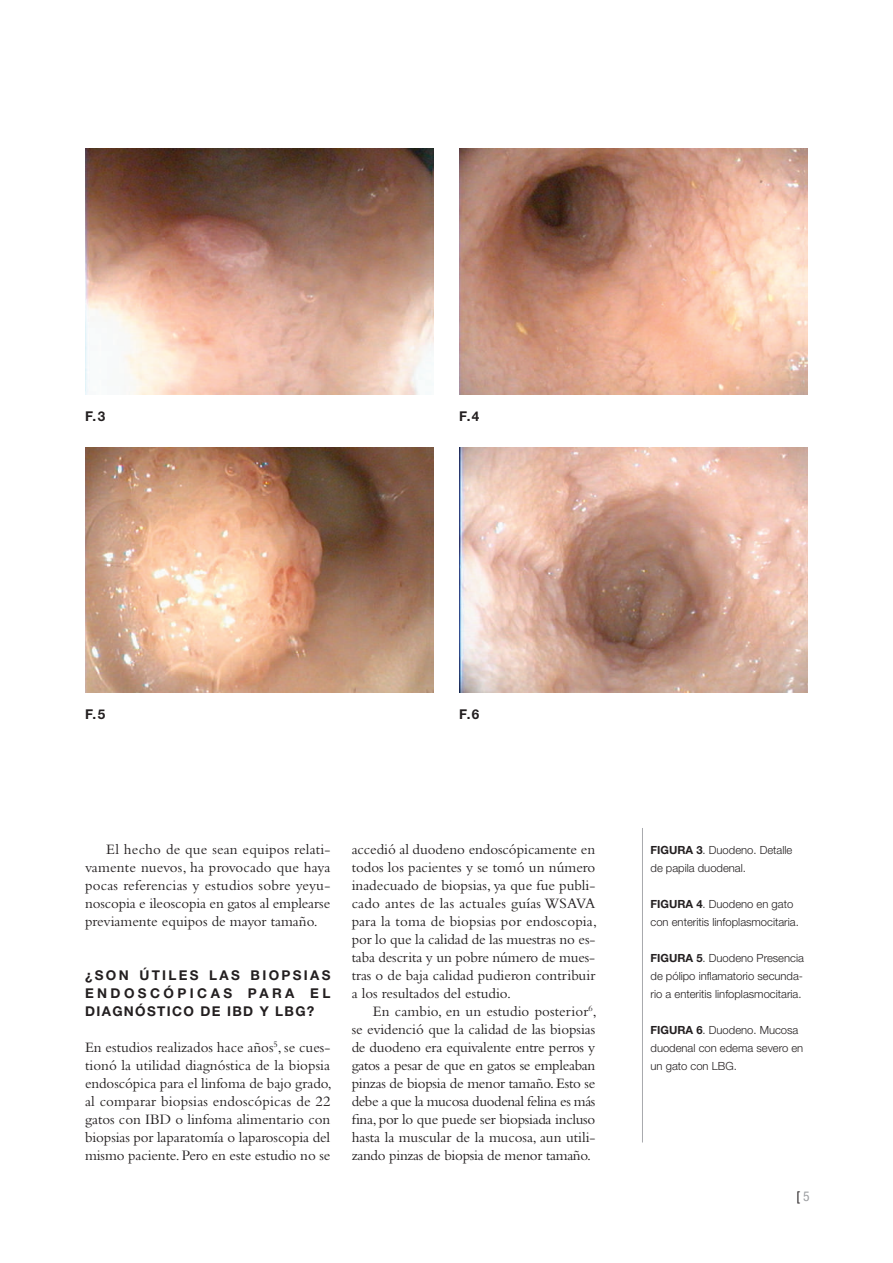
<style>
.page{position:relative;width:893px;height:1263px;background:#fff}
.page>*{position:absolute;margin:0;border:0;box-sizing:border-box;transform-origin:0 0}
.t1{font:15px/18px "Bembo";letter-spacing:-.005em;color:#231f20;text-align:justify}
.t2{font:700 13.5px "Helvetica Neue LT";letter-spacing:.17em;color:#231f20}
.t3{font:condensed 13.5px "Helvetica Neue LT";color:#231f20}
.t4{font:300 11.25px/18px "Helvetica Neue LT";color:#231f20}
.s1{font-weight:700}
.s2{color:#9d9fa2}
</style>
<div class="page">
<hr style="left:642px;top:828px;width:1px;height:314px;background:#a8a9ad">
<img style="left:85px;top:149px;width:348px;height:245px">
<img style="left:85px;top:447px;width:348px;height:245px">
<img style="left:460px;top:149px;width:348px;height:245px">
<img style="left:460px;top:447px;width:348px;height:245px">
<p class="t2" style="left:85px;top:407px;width:22px">F.3</p>
<p class="t2" style="left:459px;top:407px;width:22px">F.4</p>
<p class="t2" style="left:85px;top:706px;width:22px">F.5</p>
<p class="t2" style="left:459px;top:706px;width:22px">F.6</p>
<p class="t1" style="left:85px;top:840px;width:247px;text-indent:21px">El hecho de que sean equipos relati&shy;vamente nuevos, ha provocado que haya pocas referencias y estudios sobre yeyu&shy;noscopia e ileoscopia en gatos al emplearse previamente equipos de mayor tamaño.</p>
<p class="t2" style="left:85px;top:967px;width:77px">¿SON ÚTILES</p>
<p class="t2" style="left:209px;top:967px;width:82px">LAS BI OPSI</p>
<p class="t2" style="left:310px;top:967px;width:20px">AS</p>
<p class="t2" style="left:85px;top:985px;width:13px">END</p>
<p class="t2" style="left:124px;top:985px;width:108px">OS CÓPI CAS</p>
<p class="t2" style="left:248px;top:985px;width:73px">PAR A EL</p>
<p class="t2" style="left:85px;top:1003px;width:71px">DIAGNÓSTI</p>
<p class="t2" style="left:172px;top:1003px;width:39px">CO DE</p>
<p class="t2" style="left:227px;top:1003px;width:89px">IBD Y LBG?</p>
<p class="t1" style="left:85px;top:1038px;width:248px">En estudios realizados hace años<sup>5</sup>, se cues&shy;tionó la utilidad diagnóstica de la biopsia endoscópica para el linfoma de bajo grado, al comparar biopsias endoscópicas de 22 gatos con IBD o linfoma alimentario con biopsias por laparatomía o laparoscopia del mismo paciente. Pero en este estudio no se</p>
<p class="t1" style="left:352px;top:840px;width:247px;text-align:left">accedió al duodeno endoscópicamente en todos los pacientes y se tomó un número inadecuado de biopsias, ya que fue publi&shy;cado antes de las actuales guías WSAVA para la toma de biopsias por endoscopia, por lo que la calidad de las muestras no es&shy;taba descrita y un pobre número de mues&shy;tras o de baja calidad pudieron contribuir a los resultados del estudio.</p>
<p class="t1" style="left:352px;top:1002px;width:247px;text-indent:21px">En cambio, en un estudio posterior<sup>6</sup>, se evidenció que la calidad de las biopsias de duodeno era equivalente entre perros y gatos a pesar de que en gatos se empleaban pinzas de biopsia de menor tamaño. Esto se debe a que la mucosa duodenal felina es más fina, por lo que puede ser biopsiada incluso hasta la muscular de la mucosa, aun utili&shy;zando pinzas de biopsia de menor tamaño.</p>
<p class="t4" style="left:650px;top:841px;width:143px"><span class="s1">FIGURA 3</span>. Duodeno. Detalle de papila duodenal.</p>
<p class="t4" style="left:650px;top:895px;width:150px"><span class="s1">FIGURA 4</span>. Duodeno en gato con enteritis linfoplasmocitaria.</p>
<p class="t4" style="left:650px;top:949px;width:155px;text-align:justify"><span class="s1">FIGURA 5</span>. Duodeno Presencia de pólipo inflamatorio secunda&shy;rio a enteritis linfoplasmocitaria.</p>
<p class="t4" style="left:650px;top:1021px;width:154px"><span class="s1">FIGURA 6</span>. Duodeno. Mucosa duodenal con edema severo en un gato con LBG.</p>
<p class="t3" style="left:796px;top:1188px;width:15px">[<span class="s2">5</span></p>
</div>
